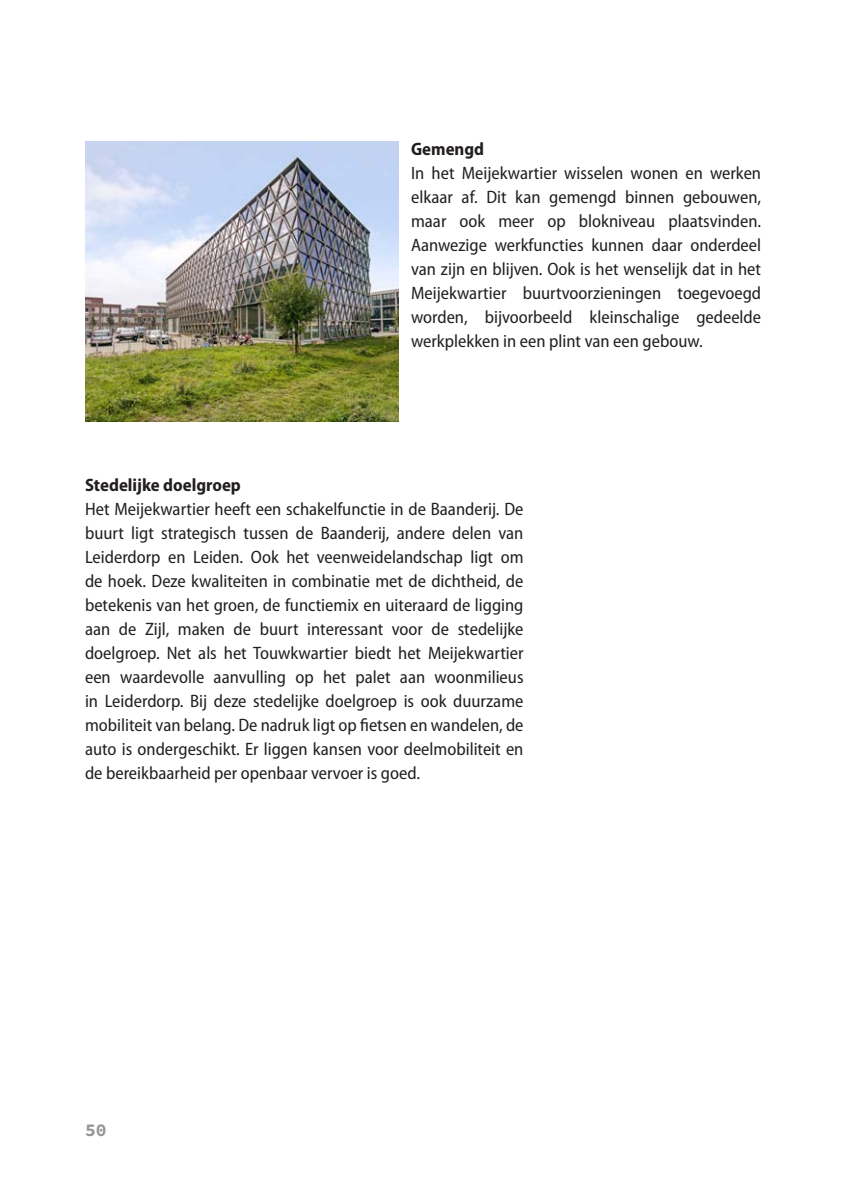
<style>
.page{position:relative;width:842px;height:1191px;background:#fff}
.page>*{position:absolute;margin:0;border:0;box-sizing:border-box;transform-origin:0 0}
.Broodtekst{font:semi-condensed 18px/24px "Myriad Pro";color:#231f20;text-align:justify}
.Broodtekst-2{font:700 semi-condensed 18px "Myriad Pro";color:#231f20}
.t1{font:700 18px "Source Code Pro";color:#939598}
</style>
<div class="page">
<img style="left:85px;top:142px;width:313px;height:280px">
<p class="Broodtekst-2" style="left:411px;top:139px;width:75px">Gemengd</p>
<p class="Broodtekst" style="left:411px;top:162px;width:352px">In het Meijekwartier wisselen wonen en werken elkaar af. Dit kan gemengd binnen gebouwen, maar ook meer op blokniveau plaatsvinden.<br>Aanwezige werkfuncties kunnen daar onderdeel van zijn en blijven. Ook is het wenselijk dat in het Meijekwartier buurtvoorzieningen toegevoegd worden, bijvoorbeeld kleinschalige gedeelde werkplekken in een plint van een gebouw.</p>
<p class="Broodtekst-2" style="left:85px;top:475px;width:157px">Stedelijke doelgroep</p>
<p class="Broodtekst" style="left:85px;top:497px;width:440px">Het Meijekwartier heeft een schakelfunctie in de Baanderij. De buurt ligt strategisch tussen de Baanderij, andere delen van Leiderdorp en Leiden. Ook het veenweidelandschap ligt om de hoek. Deze kwaliteiten in combinatie met de dichtheid, de betekenis van het groen, de functiemix en uiteraard de ligging aan de Zijl, maken de buurt interessant voor de stedelijke doelgroep. Net als het Touwkwartier biedt het Meijekwartier een waardevolle aanvulling op het palet aan woonmilieus in Leiderdorp. Bij deze stedelijke doelgroep is ook duurzame mobiliteit van belang. De nadruk ligt op fietsen en wandelen, de auto is ondergeschikt. Er liggen kansen voor deelmobiliteit en de bereikbaarheid per openbaar vervoer is goed.</p>
<p class="t1" style="left:85px;top:1117px;width:23px">50</p>
</div>
